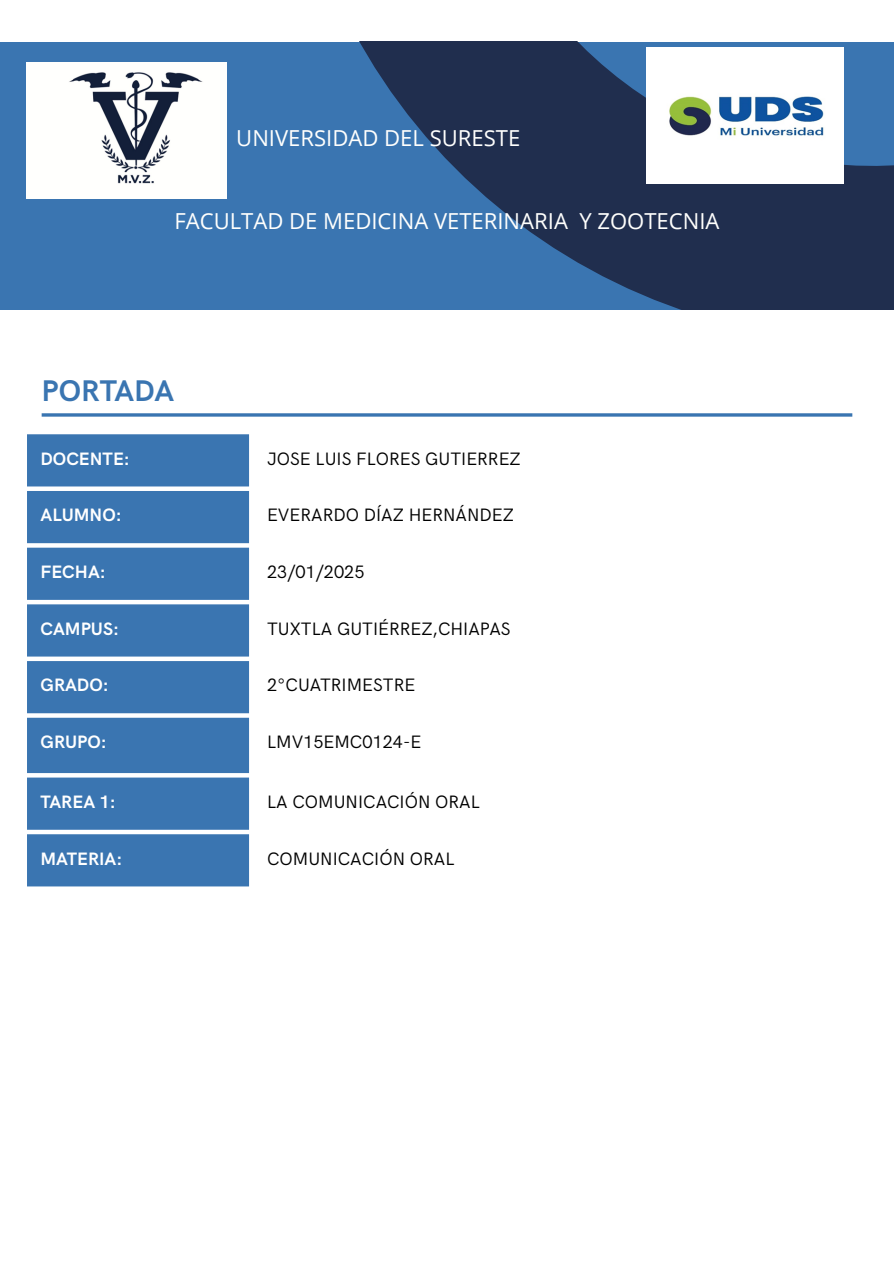
<style>
.page{position:relative;width:894px;height:1263px;background:#fff}
.page>*{position:absolute;margin:0;border:0;box-sizing:border-box;transform-origin:0 0}
.t1{font:700 30px "HK Grotesk";color:#3a75b1}
.t2{font:22.05px "Open Sans";color:#fffffd}
.t3{font:18px "HK Grotesk";color:#000}
.t4{font:700 18px "HK Grotesk";color:#fff}
</style>
<div class="page">
<div style="left:0;top:42px;width:893px;height:267px;background:#3a75b1"></div>
<svg style="left:359px;top:42px;width:534px;height:267px;fill:#202e4e"></svg>
<img style="left:27px;top:62px;width:199px;height:136px">
<img style="left:646px;top:48px;width:197px;height:136px">
<svg style="left:42px;top:413px;width:810px;height:4px;background:#588abc"></svg>
<svg style="left:27px;top:434px;width:222px;height:452px;background:#477eb6"></svg>
<p class="t2" style="left:236px;top:123px;width:285px">UNIVERSIDAD DEL SURESTE</p>
<p class="t2" style="left:174px;top:206px;width:546px">FACULTAD DE MEDICINA VETERINARIA Y ZOOTECNIA</p>
<p class="t1" style="left:42px;top:374px;width:134px">PORTADA</p>
<p class="t4" style="left:40px;top:448px;width:91px">DOCENTE:</p>
<p class="t3" style="left:267px;top:448px;width:255px">JOSE LUIS FLORES GUTIERREZ</p>
<p class="t4" style="left:40px;top:505px;width:83px">ALUMNO:</p>
<p class="t3" style="left:267px;top:505px;width:248px">EVERARDO DÍAZ HERNÁNDEZ</p>
<p class="t4" style="left:40px;top:562px;width:67px">FECHA:</p>
<p class="t3" style="left:267px;top:562px;width:99px">23/01/2025</p>
<p class="t4" style="left:40px;top:618px;width:80px">CAMPUS:</p>
<p class="t3" style="left:267px;top:618px;width:245px">TUXTLA GUTIÉRREZ,CHIAPAS</p>
<p class="t4" style="left:40px;top:675px;width:70px">GRADO:</p>
<p class="t3" style="left:267px;top:675px;width:150px">2°CUATRIMESTRE</p>
<p class="t4" style="left:40px;top:732px;width:68px">GRUPO:</p>
<p class="t3" style="left:267px;top:732px;width:156px">LMV15EMC0124-E</p>
<p class="t4" style="left:40px;top:792px;width:77px">TAREA 1:</p>
<p class="t3" style="left:267px;top:792px;width:214px">LA COMUNICACIÓN ORAL</p>
<p class="t4" style="left:40px;top:848px;width:83px">MATERIA:</p>
<p class="t3" style="left:267px;top:848px;width:189px">COMUNICACIÓN ORAL</p>
</div>
